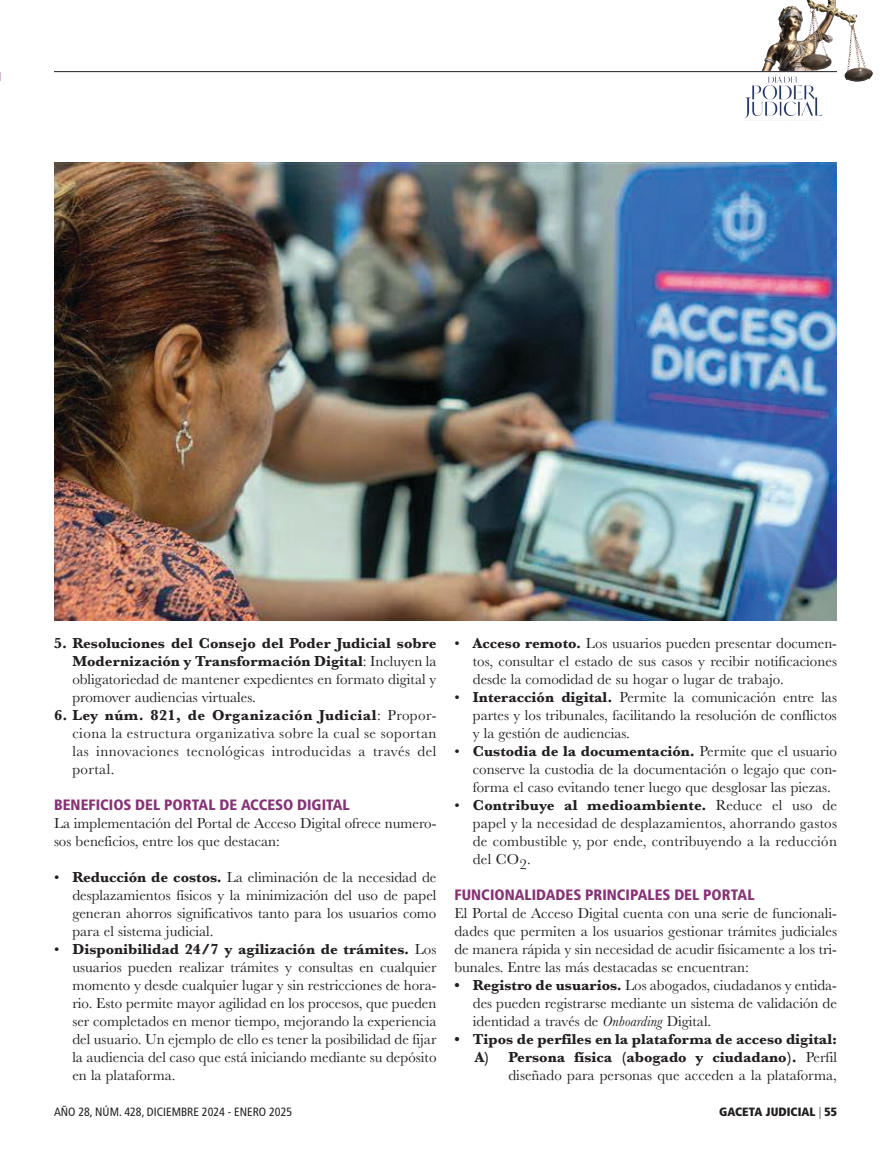
<style>
.page{position:relative;width:891px;height:1161px;background:#fff}
.page>*{position:absolute;margin:0;border:0;box-sizing:border-box;transform-origin:0 0}
.t1{font:15px/18px "Baskerville";color:#231f20;text-align:justify}
.t2{font:700 15px/18px "Baskerville";color:#231f20;text-align:right}
.t3{font:900 condensed 15px "Frutiger LT Pro";color:#863376}
.t4{font:condensed 12px "Frutiger LT Pro";color:#231f20}
.t5{font:900 condensed 12px "Frutiger LT Pro";color:#231f20}
.s1{font-weight:700}
.s2{font-style:italic}
.s3{font-weight:400}
.s4{font-weight:300}
</style>
<div class="page">
<hr style="left:54px;top:71px;width:783px;height:1px;background:#231f20">
<img style="left:742px;top:72px;width:81px;height:47px">
<img style="left:762px;top:0;width:111px;height:82px">
<img style="left:54px;top:162px;width:783px;height:459px">
<p class="t1" style="left:72px;top:634px;width:366px;text-indent:-18px"><span class="s1">5. Resoluciones del Consejo del Poder Judicial sobre Modernización y Transformación Digital</span>: Incluyen la obligatoriedad de mantener expedientes en formato digital y promover audiencias virtuales.</p>
<p class="t1" style="left:72px;top:706px;width:366px;text-indent:-18px"><span class="s1">6. Ley núm. 821, de Organización Judicial</span>: Propor&shy;ciona la estructura organizativa sobre la cual se soportan las innovaciones tecnológicas introducidas a través del portal.</p>
<p class="t3" style="left:54px;top:796px;width:297px">BENEFICIOS DEL PORTAL DE ACCESO DIGITAL</p>
<p class="t1" style="left:54px;top:814px;width:384px">La implementación del Portal de Acceso Digital ofrece numero&shy;sos beneficios, entre los que destacan:</p>
<p class="t1" style="left:72px;top:868px;width:366px;text-indent:-18px">• <span class="s1">Reducción de costos.</span> La eliminación de la necesidad de desplazamientos físicos y la minimización del uso de papel generan ahorros significativos tanto para los usuarios como para el sistema judicial.</p>
<p class="t1" style="left:72px;top:940px;width:366px;text-indent:-18px">• <span class="s1">Disponibilidad 24/7 y agilización de trámites.</span> Los usuarios pueden realizar trámites y consultas en cualquier momento y desde cualquier lugar y sin restricciones de hora&shy;rio. Esto permite mayor agilidad en los procesos, que pueden ser completados en menor tiempo, mejorando la experiencia del usuario. Un ejemplo de ello es tener la posibilidad de fijar la audiencia del caso que está iniciando mediante su depósito en la plataforma.</p>
<p class="t1" style="left:473px;top:634px;width:366px;text-indent:-18px">• <span class="s1">Acceso remoto.</span> Los usuarios pueden presentar documen&shy;tos, consultar el estado de sus casos y recibir notificaciones desde la comodidad de su hogar o lugar de trabajo.</p>
<p class="t1" style="left:473px;top:688px;width:366px;text-indent:-18px">• <span class="s1">Interacción digital.</span> Permite la comunicación entre las partes y los tribunales, facilitando la resolución de conflictos y la gestión de audiencias.</p>
<p class="t1" style="left:473px;top:742px;width:366px;text-indent:-18px">• <span class="s1">Custodia de la documentación.</span> Permite que el usuario conserve la custodia de la documentación o legajo que con&shy;forma el caso evitando tener luego que desglosar las piezas.</p>
<p class="t1" style="left:473px;top:796px;width:366px;text-indent:-18px">• <span class="s1">Contribuye al medioambiente.</span> Reduce el uso de papel y la necesidad de desplazamientos, ahorrando gastos de combustible y, por ende, contribuyendo a la reducción del CO2.</p>
<p class="t3" style="left:455px;top:886px;width:302px">FUNCIONALIDADES PRINCIPALES DEL PORTAL</p>
<p class="t1" style="left:455px;top:904px;width:384px">El Portal de Acceso Digital cuenta con una serie de funcionali&shy;dades que permiten a los usuarios gestionar trámites judiciales de manera rápida y sin necesidad de acudir físicamente a los tri&shy;bunales. Entre las más destacadas se encuentran:</p>
<p class="t1" style="left:473px;top:976px;width:366px;text-indent:-18px"><span class="s1">• Registro de usuarios.</span> Los abogados, ciudadanos y entida&shy;des pueden registrarse mediante un sistema de validación de identidad a través de <span class="s2">Onboarding</span> Digital.</p>
<p class="t2" style="left:455px;top:1030px;width:384px">• Tipos de perfiles en la plataforma de acceso digital:<br>A) Persona física (abogado y ciudadano). <span class="s3">Perfil diseñado para personas que acceden a la plataforma,</span></p>
<p class="t4" style="left:54px;top:1105px;width:240px">AÑO 28, NÚM. 428, DICIEMBRE 2024 - ENERO 2025</p>
<p class="t5" style="left:719px;top:1104px;width:119px">GACETA JUDICIAL <span class="s4">|</span> 55</p>
</div>
